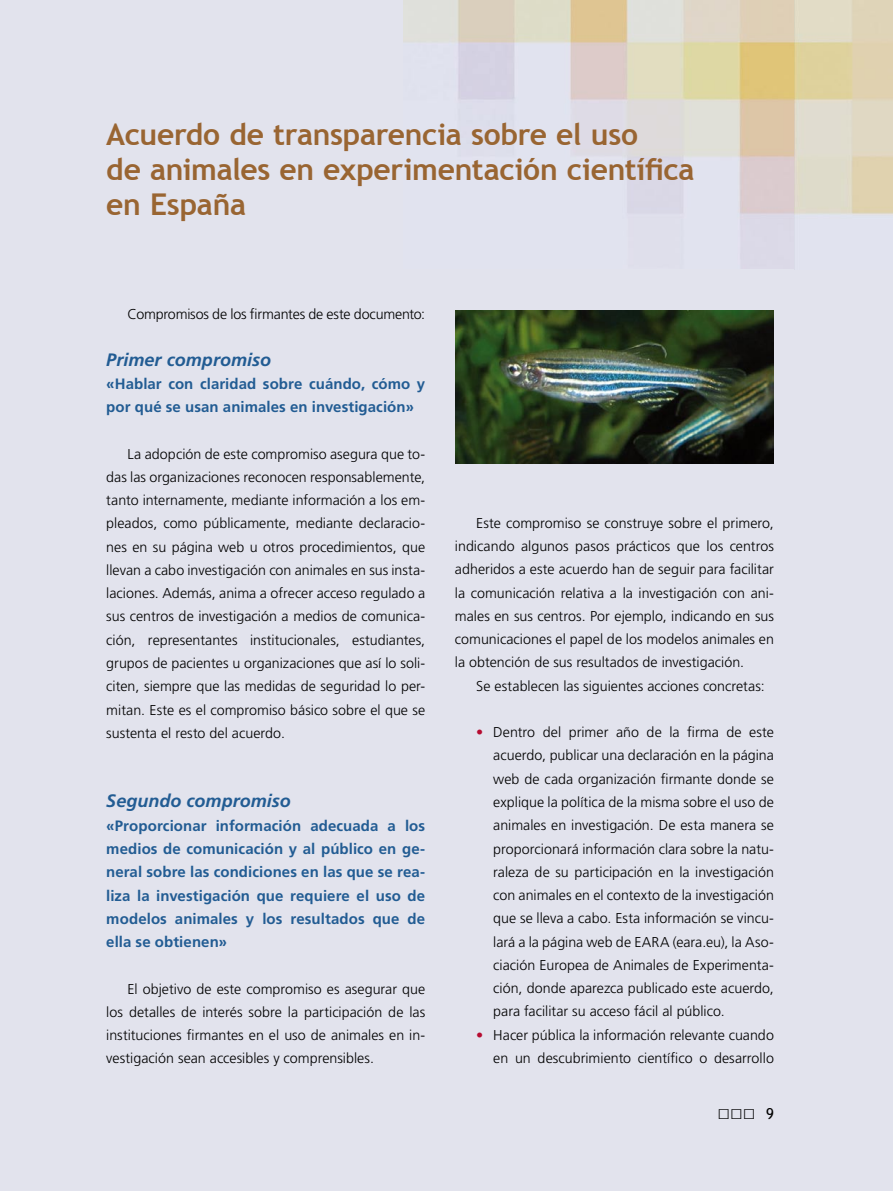
<style>
.page{position:relative;width:893px;height:1191px;background:#e2e3ed}
.page>*{position:absolute;margin:0;border:0;box-sizing:border-box;transform-origin:0 0}
.t1{font:700 30px/34.5px "Trebuchet MS";letter-spacing:-.01em;color:#996532}
.t2{font:21px "Trebuchet MS";color:#000}
.t3{font:italic 700 18px "Frutiger";color:#225c93}
.t4{font:700 15px/23.2px "Frutiger";letter-spacing:.005em;color:#225c93}
.t5{font:300 14.25px/23.2px "Frutiger";color:#000;text-align:justify}
.s1{color:#b60c31}
.s2{font-size:15px}
</style>
<div class="page">
<img style="left:404px;top:0;width:489px;height:269px">
<img style="left:455px;top:311px;width:319px;height:152px">
<h1 class="t1" style="left:106px;top:118px;width:590px">Acuerdo de transparencia sobre el uso<br>de animales en experimentación científica en España</h1>
<p class="t5" style="left:128px;top:302px;width:299px">Compromisos de los firmantes de este documento:</p>
<p class="t3" style="left:106px;top:349px;width:166px">Primer compromiso</p>
<p class="t4" style="left:106px;top:372px;width:320px">«Hablar con claridad sobre cuándo, cómo y por qué se usan animales en investigación»</p>
<p class="t5" style="left:106px;top:442px;width:320px;text-indent:21px">La adopción de este compromiso asegura que to&shy;das las organizaciones reconocen responsablemente, tanto internamente, mediante información a los em&shy;pleados, como públicamente, mediante declaracio&shy;nes en su página web u otros procedimientos, que llevan a cabo investigación con animales en sus insta&shy;laciones. Además, anima a ofrecer acceso regulado a sus centros de investigación a medios de comunica&shy;ción, representantes institucionales, estudiantes, grupos de pacientes u organizaciones que así lo soli&shy;citen, siempre que las medidas de seguridad lo per&shy;mitan. Este es el compromiso básico sobre el que se sustenta el resto del acuerdo.</p>
<p class="t3" style="left:106px;top:790px;width:186px">Segundo compromiso</p>
<p class="t4" style="left:106px;top:814px;width:320px;text-align:justify">«Proporcionar información adecuada a los medios de comunicación y al público en ge&shy;neral sobre las condiciones en las que se rea&shy;liza la investigación que requiere el uso de modelos animales y los resultados que de ella se obtienen»</p>
<p class="t5" style="left:106px;top:977px;width:320px;text-indent:21px">El objetivo de este compromiso es asegurar que los detalles de interés sobre la participación de las instituciones firmantes en el uso de animales en in&shy;vestigación sean accesibles y comprensibles.</p>
<p class="t5" style="left:455px;top:511px;width:320px;text-indent:21px">Este compromiso se construye sobre el primero, indicando algunos pasos prácticos que los centros adheridos a este acuerdo han de seguir para facilitar la comunicación relativa a la investigación con ani&shy;males en sus centros. Por ejemplo, indicando en sus comunicaciones el papel de los modelos animales en la obtención de sus resultados de investigación.</p>
<p class="t5" style="left:476px;top:674px;width:290px">Se establecen las siguientes acciones concretas:</p>
<p class="t5" style="left:493px;top:720px;width:282px;text-indent:-17px"><span class="s1">•</span> Dentro del primer año de la firma de este acuerdo, publicar una declaración en la página web de cada organización firmante donde se explique la política de la misma sobre el uso de animales en investigación. De esta manera se proporcionará información clara sobre la natu&shy;raleza de su participación en la investigación con animales en el contexto de la investigación que se lleva a cabo. Esta información se vincu&shy;lará a la página web de EARA (eara.eu), la Aso&shy;ciación Europea de Animales de Experimenta&shy;ción, donde aparezca publicado este acuerdo, para facilitar su acceso fácil al público.</p>
<p class="t5" style="left:476px;top:1023px;width:299px;text-align:right"><span class="s1">•</span> Hacer pública la información relevante cuando en un descubrimiento científico o desarrollo</p>
<h2 class="t2" style="left:717px;top:1098px;width:58px">□□□ <span class="s2">9</span></h2>
</div>
